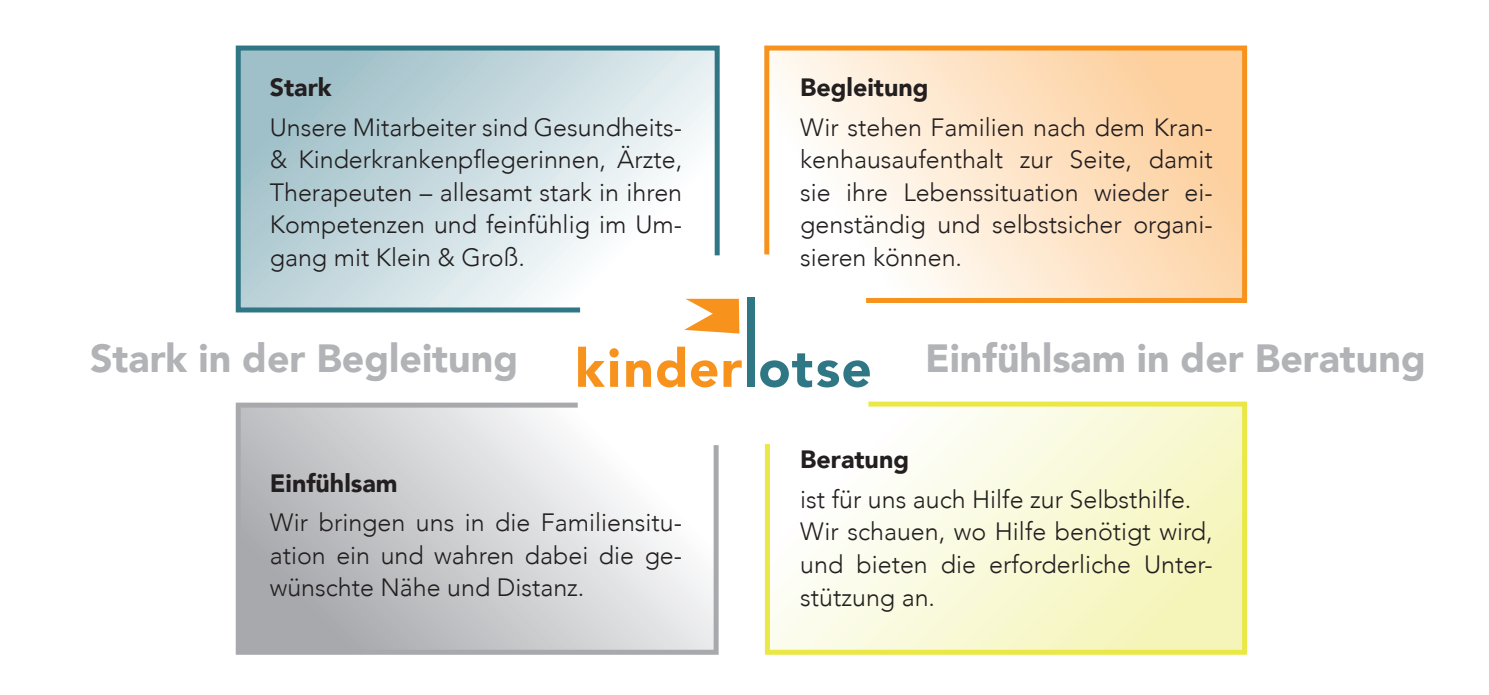
<style>
.page{position:relative;width:1489px;height:695px;background:#fff}
.page>*{position:absolute;margin:0;border:0;box-sizing:border-box;transform-origin:0 0}
.t1{font:900 39.25px "Avenir";color:#b2b3b7}
.t2{font:300 25px/32.5px "Avenir";color:#231f20;text-align:justify}
.t3{font:900 25px "Avenir";color:#231f20}
</style>
<div class="page">
<svg style="left:764px;top:401px;width:484px;height:254px"></svg>
<svg style="left:235px;top:402px;width:484px;height:253px"></svg>
<svg style="left:235px;top:45px;width:487px;height:268px"></svg>
<svg style="left:764px;top:45px;width:484px;height:258px"></svg>
<svg style="left:578px;top:346px;width:40px;height:41px"></svg>
<svg style="left:626px;top:360px;width:25px;height:27px"></svg>
<svg style="left:657px;top:346px;width:28px;height:41px"></svg>
<svg style="left:691px;top:360px;width:26px;height:27px"></svg>
<svg style="left:723px;top:360px;width:18px;height:27px"></svg>
<div style="left:746px;top:297px;width:8px;height:90px;background:#2f7784"></div>
<svg style="left:760px;top:353px;width:109px;height:34px"></svg>
<svg style="left:684px;top:299px;width:55px;height:34px"></svg>
<p class="t3" style="left:270px;top:66px;width:64px">Stark</p>
<p class="t2" style="left:270px;top:111px;width:414px">Unsere Mitarbeiter sind Gesundheits-&amp; Kinderkrankenpflegerinnen, Ärzte, Therapeuten – allesamt stark in ihren Kompetenzen und feinfühlig im Um&shy;gang mit Klein &amp; Groß.</p>
<p class="t3" style="left:800px;top:66px;width:130px">Begleitung</p>
<p class="t2" style="left:800px;top:111px;width:414px">Wir stehen Familien nach dem Kran&shy;kenhausaufenthalt zur Seite, damit sie ihre Lebenssituation wieder ei&shy;genständig und selbstsicher organi&shy;sieren können.</p>
<h1 class="t1" style="left:90px;top:324px;width:429px">Stark in der Begleitung</h1>
<h1 class="t1" style="left:925px;top:324px;width:502px">Einfühlsam in der Beratung</h1>
<p class="t3" style="left:270px;top:461px;width:129px">Einfühlsam</p>
<p class="t2" style="left:270px;top:506px;width:414px">Wir bringen uns in die Familiensitu&shy;ation ein und wahren dabei die ge&shy;wünschte Nähe und Distanz.</p>
<p class="t3" style="left:800px;top:438px;width:110px">Beratung</p>
<p class="t2" style="left:800px;top:483px;width:414px;text-align:left">ist für uns auch Hilfe zur Selbsthilfe.<br>Wir schauen, wo Hilfe benötigt wird, und bieten die erforderliche Unter&shy;stützung an.</p>
</div>
